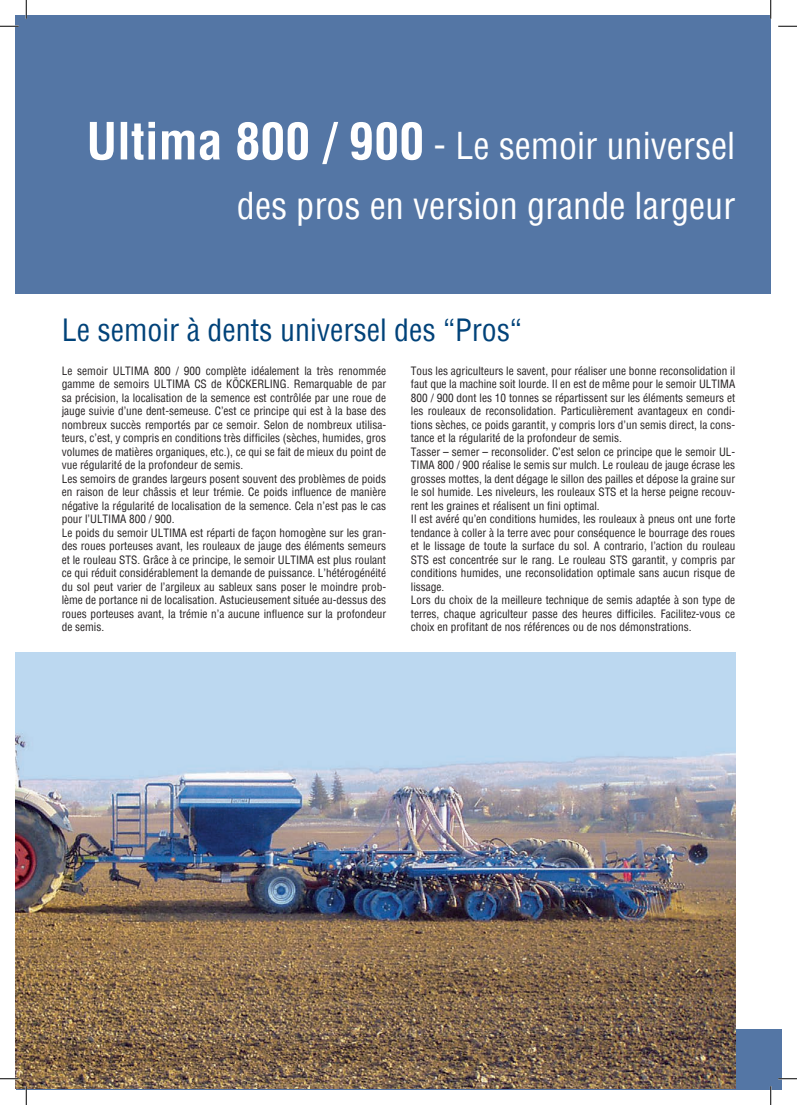
<style>
.page{position:relative;width:797px;height:1105px;background:#fff}
.page>*{position:absolute;margin:0;border:0;box-sizing:border-box;transform-origin:0 0}
.t1{font:condensed 36.25px/60px "Helvetica";color:#fff;text-align:right}
.t2{font:condensed 30px "Helvetica";color:#004279}
.t3{font:condensed 11.25px/13.5px "Helvetica";color:#231f20}
.s1{font-weight:700;font-size:50px}
.s2{font-size:37.5px}
</style>
<div class="page">
<div style="left:16px;top:1029px;width:765px;height:60px;background:#5476a5"></div>
<div style="left:16px;top:16px;width:754px;height:278px;background:#5476a5"></div>
<img style="left:16px;top:652px;width:719px;height:436px">
<svg style="left:0;top:25px;width:19px;height:2px"></svg>
<svg style="left:778px;top:25px;width:19px;height:2px"></svg>
<svg style="left:0;top:1078px;width:19px;height:1px"></svg>
<svg style="left:778px;top:1078px;width:19px;height:1px"></svg>
<svg style="left:25px;top:0;width:2px;height:19px"></svg>
<svg style="left:25px;top:1086px;width:2px;height:19px"></svg>
<svg style="left:770px;top:0;width:1px;height:19px"></svg>
<svg style="left:770px;top:1086px;width:1px;height:19px"></svg>
<h1 class="t1" style="left:86px;top:116px;width:650px"><span class="s1">Ultima 800 / 900</span> <span class="s2">-</span> Le semoir universel des pros en version grande largeur</h1>
<h2 class="t2" style="left:62px;top:311px;width:461px">Le semoir à dents universel des “Pros“</h2>
<p class="t3" style="left:62px;top:364px;width:326px">Le semoir ULTIMA 800 / 900 complète idéalement la très renommée gamme de semoirs ULTIMA CS de KÖCKERLING. Remarquable de par sa précision, la localisation de la semence est contrôlée par une roue de jauge suivie d’une dent-semeuse. C’est ce principe qui est à la base des nombreux succès remportés par ce semoir. Selon de nombreux utilisa&shy;teurs, c’est, y compris en conditions très difficiles (sèches, humides, gros volumes de matières organiques, etc.), ce qui se fait de mieux du point de vue régularité de la profondeur de semis.<br>Les semoirs de grandes largeurs posent souvent des problèmes de poids en raison de leur châssis et leur trémie. Ce poids influence de manière négative la régularité de localisation de la semence. Cela n’est pas le cas pour l’ULTIMA 800 / 900.<br>Le poids du semoir ULTIMA est réparti de façon homogène sur les gran&shy;des roues porteuses avant, les rouleaux de jauge des éléments semeurs et le rouleau STS. Grâce à ce principe, le semoir ULTIMA est plus roulant ce qui réduit considérablement la demande de puissance. L’hétérogénéité du sol peut varier de l’argileux au sableux sans poser le moindre prob&shy;lème de portance ni de localisation. Astucieusement située au-dessus des roues porteuses avant, la trémie n’a aucune influence sur la profondeur de semis.</p>
<p class="t3" style="left:411px;top:364px;width:326px">Tous les agriculteurs le savent, pour réaliser une bonne reconsolidation il faut que la machine soit lourde. Il en est de même pour le semoir ULTIMA 800 / 900 dont les 10 tonnes se répartissent sur les éléments semeurs et les rouleaux de reconsolidation. Particulièrement avantageux en condi&shy;tions sèches, ce poids garantit, y compris lors d’un semis direct, la cons&shy;tance et la régularité de la profondeur de semis.<br>Tasser – semer – reconsolider. C’est selon ce principe que le semoir UL-TIMA 800 / 900 réalise le semis sur mulch. Le rouleau de jauge écrase les grosses mottes, la dent dégage le sillon des pailles et dépose la graine sur le sol humide. Les niveleurs, les rouleaux STS et la herse peigne recouv&shy;rent les graines et réalisent un fini optimal.<br>Il est avéré qu’en conditions humides, les rouleaux à pneus ont une forte tendance à coller à la terre avec pour conséquence le bourrage des roues et le lissage de toute la surface du sol. A contrario, l’action du rouleau STS est concentrée sur le rang. Le rouleau STS garantit, y compris par conditions humides, une reconsolidation optimale sans aucun risque de lissage.<br>Lors du choix de la meilleure technique de semis adaptée à son type de terres, chaque agriculteur passe des heures difficiles. Facilitez-vous ce choix en profitant de nos références ou de nos démonstrations.</p>
</div>
